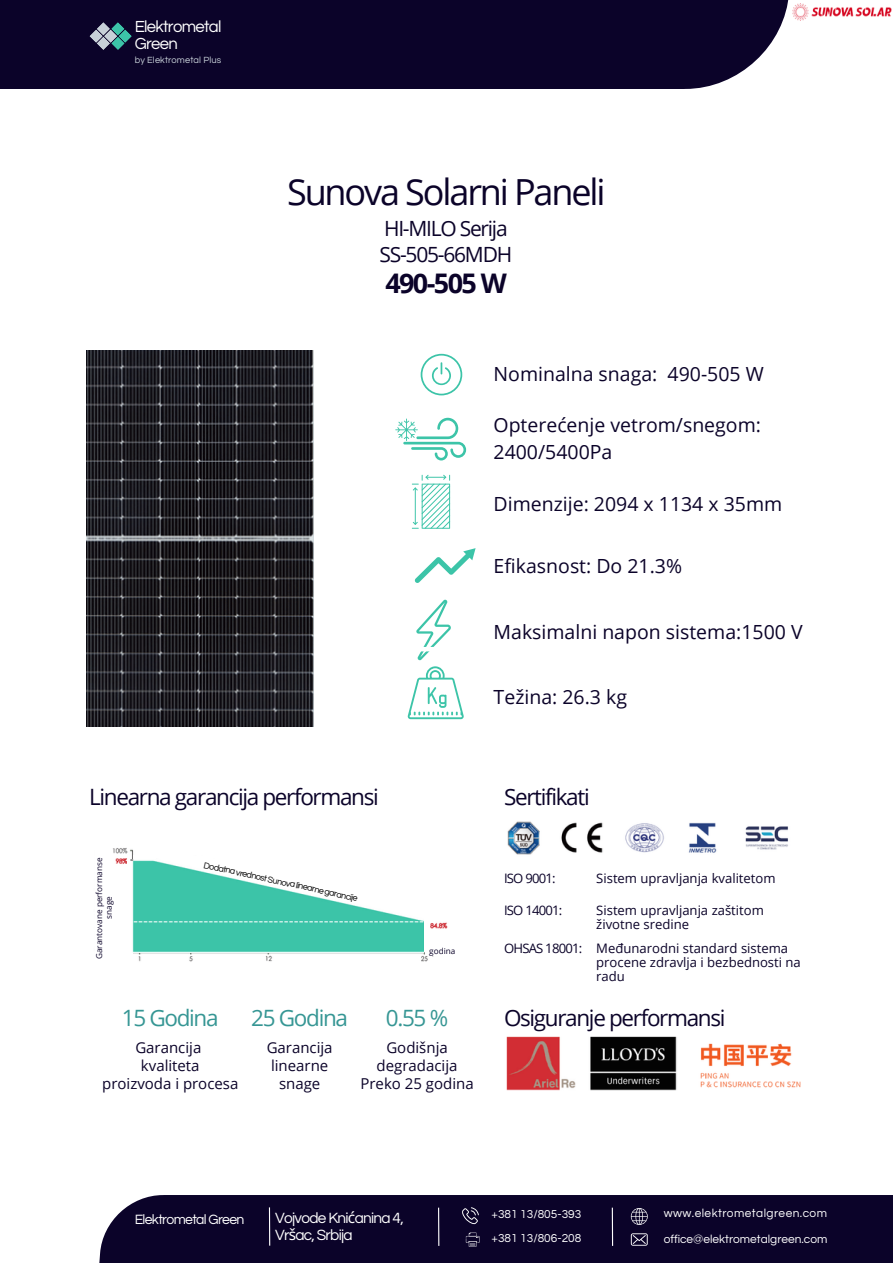
<style>
.page{position:relative;width:893px;height:1264px;background:#fff}
.page>*{position:absolute;margin:0;border:0;box-sizing:border-box;transform-origin:0 0}
.t1{font:36px "Open Sans";letter-spacing:-.06em;color:#0b0329}
.t2{font:700 27px "Open Sans";letter-spacing:-.06em;color:#0b0329}
.t3{font:22.5px "Open Sans";letter-spacing:-.06em;color:#0b0329}
.t4{font:22.5px "Open Sans";letter-spacing:-.06em;color:#369694}
.t5{font:21px/25.8px "Open Sans";letter-spacing:-.06em;color:#0b0329}
.t6{font:19.5px/27px "Open Sans";color:#0b0329}
.t7{font:16.65px/16.8px "Questrial";letter-spacing:-.04em;color:#fff}
.t8{font:15.45px/16.8px "Questrial";letter-spacing:-.045em;color:#fff}
.t9{font:15px/18px "Open Sans";color:#0b0329;text-align:center}
.t10{font:14.1px "Questrial";color:#fff}
.t11{font:13.95px "Questrial";letter-spacing:-.045em;color:#fff}
.t12{font:13.05px/14.2px "Open Sans";color:#0b0329}
.t13{font:13.05px "Open Sans";letter-spacing:-.06em;color:#0b0329}
.t14{font:11.85px/23.9px "Questrial";color:#fff}
.t15{font:11.85px "Questrial";letter-spacing:.035em;color:#fff}
.t16{font:10.8px "Open Sans";color:#000}
.t17{font:9.3px "Questrial";letter-spacing:.015em;color:#c7d0d8}
.t18{font:9px "Questrial";color:#000}
.t19{font:8.25px/9.6px "Open Sans";color:#0b0329;text-align:center}
.s1{font-family:"Noto Sans"}
</style>
<div class="page">
<div style="left:0;top:0;width:789px;height:89px;background:#0b0329"></div>
<svg style="left:89px;top:22px;width:43px;height:28px"></svg>
<div style="left:99px;top:1195px;width:793px;height:67px;background:#0b0329"></div>
<svg style="left:462px;top:1207px;width:17px;height:17px"></svg>
<hr style="left:438px;top:1207px;width:1px;height:38px;background:#fff">
<hr style="left:611px;top:1207px;width:2px;height:38px;background:#fff">
<svg style="left:630px;top:1207px;width:17px;height:17px"></svg>
<svg style="left:630px;top:1233px;width:17px;height:12px"></svg>
<div style="left:462px;top:1228px;width:21px;height:22px;background:#0b0329;border-radius:50%"></div>
<svg style="left:466px;top:1232px;width:13px;height:14px"></svg>
<hr style="left:269px;top:1207px;width:1px;height:38px;background:#fff">
<img style="left:86px;top:350px;width:227px;height:376px">
<img style="left:507px;top:821px;width:281px;height:34px">
<img style="left:506px;top:1036px;width:295px;height:54px">
<svg style="left:420px;top:354px;width:42px;height:41px"></svg>
<svg style="left:395px;top:418px;width:71px;height:42px"></svg>
<svg style="left:412px;top:475px;width:38px;height:54px"></svg>
<svg style="left:415px;top:548px;width:60px;height:35px"></svg>
<svg style="left:416px;top:599px;width:35px;height:61px"></svg>
<svg style="left:407px;top:666px;width:57px;height:53px"></svg>
<img style="left:113px;top:848px;width:335px;height:114px">
<svg style="left:143px;top:848px;width:293px;height:76px"></svg>
<div style="left:327px;top:856px;width:105px;height:28px;background:#fff"></div>
<div style="left:134px;top:855px;width:22px;height:5px;background:#fff"></div>
<div style="left:190px;top:856px;width:22px;height:6px;background:#fff"></div>
<div style="left:127px;top:860px;width:6px;height:95px;background:#fff"></div>
<img style="left:132px;top:860px;width:292px;height:92px">
<div style="left:424px;top:918px;width:6px;height:33px;background:#fff"></div>
<svg style="left:429px;top:944px;width:19px;height:12px"></svg>
<hr style="left:321px;top:647px;width:286px;height:4px;background:#fff">
<img style="left:792px;top:3px;width:100px;height:18px">
<p class="t7" style="left:135px;top:18px;width:88px">Elektrometal<br>Green</p>
<p class="t17" style="left:135px;top:55px;width:88px">by Elektrometal Plus</p>
<h1 class="t1" style="left:287px;top:167px;width:320px">Sunova Solarni Paneli</h1>
<p class="t5" style="left:379px;top:215px;width:134px">HI-MILO Serija<br>SS-505-66MDH</p>
<h2 class="t2" style="left:385px;top:264px;width:123px">490-505 W</h2>
<p class="t6" style="left:493px;top:360px;width:272px">Nominalna snaga: 490-505 W</p>
<p class="t6" style="left:493px;top:411px;width:269px">Opterećenje vetrom/snegom:<br>2400/5400Pa</p>
<p class="t6" style="left:493px;top:489px;width:290px">Dimenzije: 2094 x 1134 x 35mm</p>
<p class="t6" style="left:493px;top:552px;width:190px">Efikasnost: Do 21.3%</p>
<p class="t6" style="left:493px;top:617px;width:310px">Maksimalni napon sistema:1500 V</p>
<p class="t6" style="left:493px;top:683px;width:135px">Težina: 26.3 kg</p>
<p class="t3" style="left:89px;top:781px;width:291px">Linearna garancija performansi</p>
<p class="t19" style="left:94px;top:959px;width:103px;rotate:-90deg">Garantovane performanse snage</p>
<p class="t16" style="left:130px;top:851px;width:5px">-</p>
<p class="t18" style="left:205px;top:860px;width:159px;rotate:12deg">DodatnavrednostSunovalinearnegarancije</p>
<p class="t10" style="left:128px;top:914px;width:302px">------------------------------------------------------------</p>
<p class="t19" style="left:429px;top:945px;width:28px">godina</p>
<p class="t4" style="left:122px;top:1002px;width:98px">15 Godina</p>
<p class="t4" style="left:251px;top:1002px;width:98px">25 Godina</p>
<p class="t4" style="left:386px;top:1002px;width:64px">0.55 %</p>
<p class="t9" style="left:102px;top:1038px;width:138px">Garancija<br>kvaliteta<br>proizvoda i procesa</p>
<p class="t9" style="left:267px;top:1038px;width:67px">Garancija linearne snage</p>
<p class="t9" style="left:360px;top:1038px;width:115px">Godišnja degradacija<br>Preko 25 godina</p>
<p class="t3" style="left:504px;top:781px;width:87px">Sertifikati</p>
<p class="t12" style="left:596px;top:871px;width:181px">Sistem upravljanja kvalitetom</p>
<p class="t12" style="left:596px;top:902px;width:169px">Sistem upravljanja zaštitom životne sredine</p>
<p class="t12" style="left:596px;top:940px;width:206px">Međunarodni standard sistema procene zdravlja i bezbednosti na radu</p>
<p class="t3" style="left:504px;top:1002px;width:223px">Osiguranje performansi</p>
<p class="t12" style="left:504px;top:871px;width:53px">ISO 9001:</p>
<p class="t13" style="left:504px;top:900px;width:60px">ISO 14001:</p>
<p class="t13" style="left:504px;top:938px;width:80px">OHSAS 18001:</p>
<p class="t11" style="left:135px;top:1212px;width:111px">Elektrometal Green</p>
<p class="t8" style="left:275px;top:1209px;width:130px">Vojvode Kni<span class="s1">ć</span>anina 4,<br>Vr<span class="s1">š</span>ac, Srbija</p>
<p class="t14" style="left:491px;top:1202px;width:91px">+381 13/805-393 +381 13/806-208</p>
<p class="t15" style="left:663px;top:1207px;width:165px">www.elektrometalgreen.com</p>
<p class="t14" style="left:663px;top:1227px;width:165px">office@elektrometalgreen.com</p>
</div>
